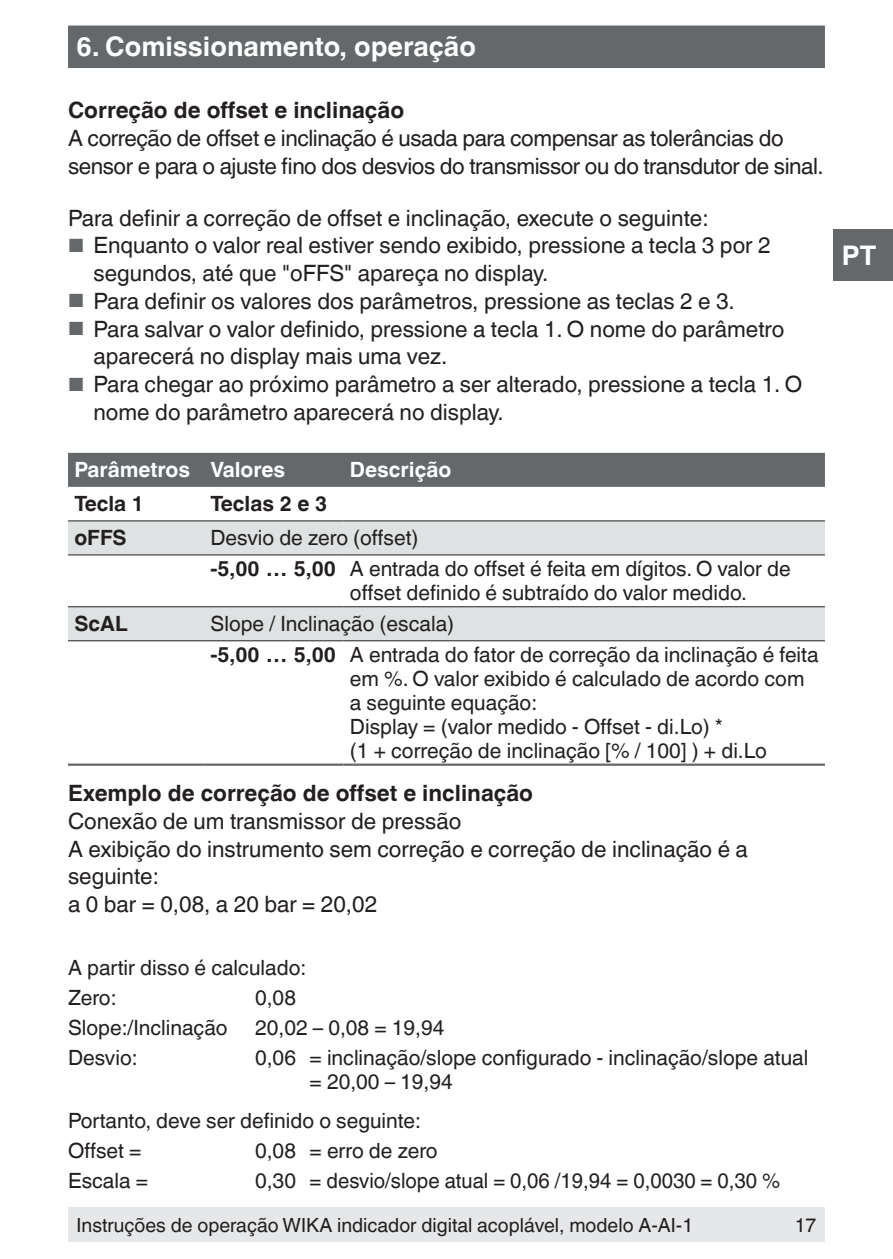
<style>
.page{position:relative;width:893px;height:1259px;background:#fff}
.page>*{position:absolute;margin:0;border:0;box-sizing:border-box;transform-origin:0 0}
.t1{font:700 27px "Helvetica World";color:#fff}
.t2{font:22.5px/27.6px "Helvetica World";color:#231f20}
.t3{font:22.5px/27.6px "Helvetica World";letter-spacing:-.02em;color:#231f20}
.t4{font:700 22.5px "Helvetica World";color:#231f20}
.t5{font:21px/24px "Helvetica World";color:#231f20}
.t6{font:700 21px "Helvetica World";color:#fff}
.t7{font:700 21px "Helvetica World";color:#231f20}
.t8{font:19.5px "Helvetica World";color:#231f20}
.s1{font-size:19.2px;color:#64686b}
.s2{font-weight:700}
</style>
<div class="page">
<div style="left:833px;top:230px;width:60px;height:51px;background:#64686b"></div>
<div style="left:68px;top:1208px;width:757px;height:34px;background:#e6e7e9"></div>
<div style="left:68px;top:26px;width:757px;height:42px;background:#64686b"></div>
<div style="left:68px;top:453px;width:757px;height:34px;background:#64686b"></div>
<svg style="left:68px;top:521px;width:757px;height:119px;fill:#dfe2e2"></svg>
<hr style="left:68px;top:520px;width:136px;height:1px;background:#231f20">
<hr style="left:68px;top:554px;width:136px;height:1px;background:#231f20">
<hr style="left:204px;top:520px;width:140px;height:1px;background:#231f20">
<hr style="left:344px;top:520px;width:481px;height:1px;background:#231f20">
<hr style="left:204px;top:554px;width:140px;height:1px;background:#231f20">
<hr style="left:344px;top:554px;width:481px;height:1px;background:#231f20">
<hr style="left:68px;top:606px;width:136px;height:1px;background:#231f20">
<hr style="left:68px;top:640px;width:136px;height:1px;background:#231f20">
<hr style="left:204px;top:606px;width:140px;height:1px;background:#231f20">
<hr style="left:344px;top:606px;width:481px;height:1px;background:#231f20">
<hr style="left:204px;top:640px;width:140px;height:1px;background:#231f20">
<hr style="left:344px;top:640px;width:481px;height:1px;background:#231f20">
<hr style="left:68px;top:763px;width:136px;height:3px;background:#64686b">
<hr style="left:204px;top:763px;width:140px;height:3px;background:#64686b">
<hr style="left:344px;top:763px;width:481px;height:3px;background:#64686b">
<p class="t1" style="left:77px;top:31px;width:401px">6. Comissionamento, operação</p>
<p class="t4" style="left:68px;top:97px;width:338px">Correção de offset e inclinação</p>
<p class="t3" style="left:68px;top:124px;width:757px">A correção de offset e inclinação é usada para compensar as tolerâncias do sensor e para o ajuste fino dos desvios do transmissor ou do transdutor de sinal.</p>
<p class="t2" style="left:68px;top:204px;width:642px">Para definir a correção de offset e inclinação, execute o seguinte:</p>
<p class="t2" style="left:94px;top:232px;width:679px;text-indent:-26px"><span class="s1">■</span> Enquanto o valor real estiver sendo exibido, pressione a tecla 3 por 2 segundos, até que "oFFS" apareça no display.</p>
<p class="t2" style="left:68px;top:287px;width:668px"><span class="s1">■</span> Para definir os valores dos parâmetros, pressione as teclas 2 e 3.</p>
<p class="t2" style="left:94px;top:315px;width:692px;text-indent:-26px"><span class="s1">■</span> Para salvar o valor definido, pressione a tecla 1. O nome do parâmetro aparecerá no display mais uma vez.</p>
<p class="t2" style="left:94px;top:370px;width:710px;text-indent:-26px"><span class="s1">■</span> Para chegar ao próximo parâmetro a ser alterado, pressione a tecla 1. O nome do parâmetro aparecerá no display.</p>
<p class="t6" style="left:74px;top:458px;width:212px">Parâmetros Valores</p>
<p class="t6" style="left:350px;top:458px;width:103px">Descrição</p>
<p class="t7" style="left:74px;top:492px;width:71px">Tecla 1</p>
<p class="t7" style="left:210px;top:492px;width:118px">Teclas 2 e 3</p>
<p class="t7" style="left:74px;top:526px;width:54px">oFFS</p>
<p class="t5" style="left:210px;top:523px;width:582px;line-height:30.9px">Desvio de zero (offset)<br><span class="s2">-5,00 … 5,00</span> A entrada do offset é feita em dígitos. O valor de</p>
<p class="t5" style="left:350px;top:581px;width:398px">offset definido é subtraído do valor medido.</p>
<p class="t7" style="left:74px;top:612px;width:55px">ScAL</p>
<p class="t5" style="left:210px;top:608px;width:610px;line-height:30.9px">Slope / Inclinação (escala)<br><span class="s2">-5,00 … 5,00</span> A entrada do fator de correção da inclinação é feita</p>
<p class="t5" style="left:350px;top:667px;width:456px">em %. O valor exibido é calculado de acordo com a seguinte equação:<br>Display = (valor medido - Offset - di.Lo) *<br>(1 + correção de inclinação [% / 100] ) + di.Lo</p>
<p class="t4" style="left:68px;top:780px;width:467px">Exemplo de correção de offset e inclinação</p>
<p class="t2" style="left:68px;top:807px;width:681px">Conexão de um transmissor de pressão<br>A exibição do instrumento sem correção e correção de inclinação é a seguinte:<br>a 0 bar = 0,08, a 20 bar = 20,02</p>
<p class="t5" style="left:68px;top:953px;width:240px;line-height:30px">A partir disso é calculado:<br>Zero:</p>
<p class="t5" style="left:255px;top:986px;width:42px">0,08</p>
<p class="t5" style="left:68px;top:1016px;width:161px">Slope:/Inclinação</p>
<p class="t5" style="left:255px;top:1016px;width:191px">20,02 – 0,08 = 19,94</p>
<p class="t5" style="left:68px;top:1046px;width:71px">Desvio:</p>
<p class="t5" style="left:310px;top:1046px;width:500px;text-indent:-54px">0,06 = inclinação/slope configurado - inclinação/slope atual = 20,00 – 19,94</p>
<p class="t5" style="left:68px;top:1105px;width:355px;line-height:30px">Portanto, deve ser definido o seguinte:<br>Offset =</p>
<p class="t5" style="left:255px;top:1138px;width:184px">0,08 = erro de zero</p>
<p class="t5" style="left:68px;top:1168px;width:82px">Escala =</p>
<p class="t5" style="left:255px;top:1168px;width:527px">0,30 = desvio/slope atual = 0,06 /19,94 = 0,0030 = 0,30 %</p>
<p class="t8" style="left:77px;top:1213px;width:618px">Instruções de operação WIKA indicador digital acoplável, modelo A-AI-1</p>
<p class="t8" style="left:795px;top:1213px;width:23px">17</p>
<p class="t1" style="left:842px;top:240px;width:36px">PT</p>
</div>
